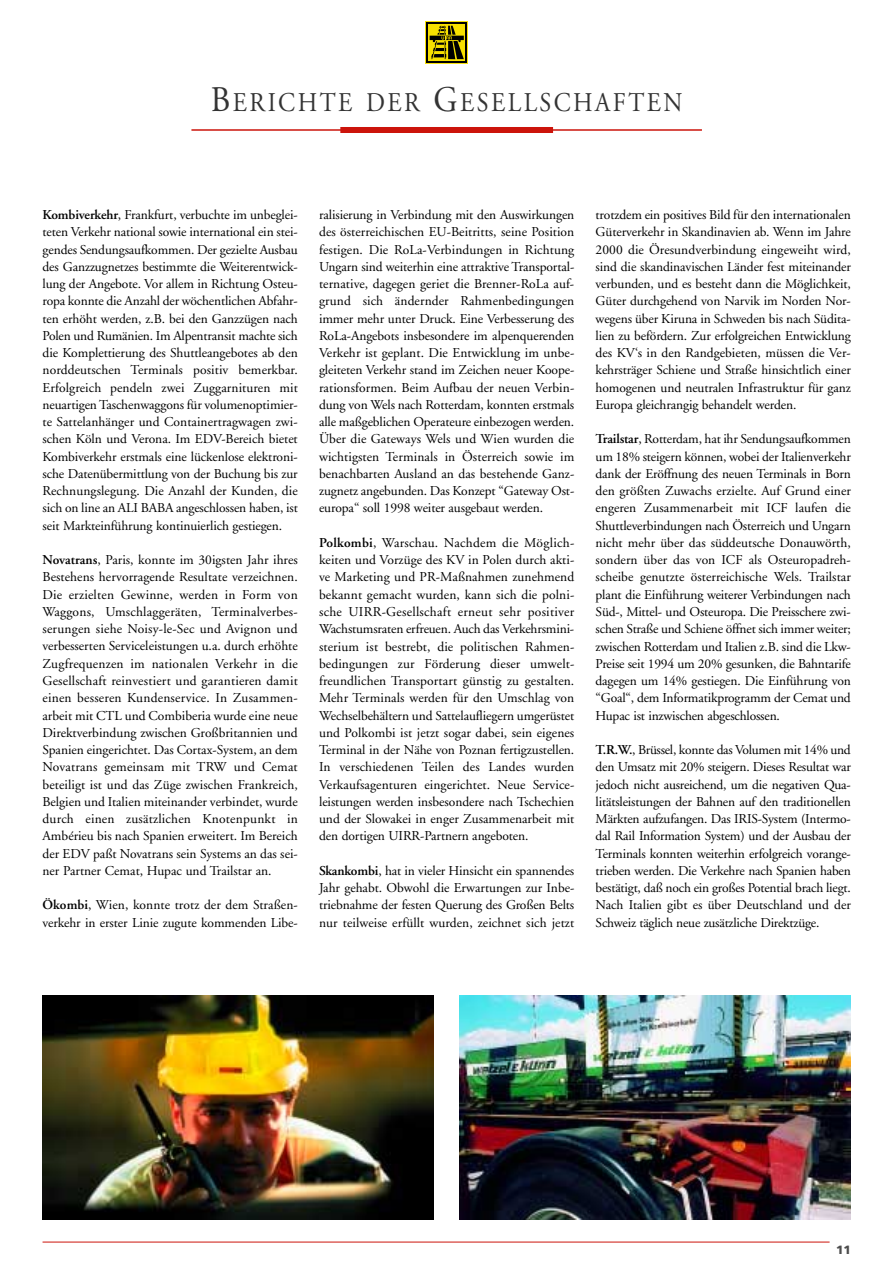
<style>
.page{position:relative;width:893px;height:1262px;background:#fff}
.page>*{position:absolute;margin:0;border:0;box-sizing:border-box;transform-origin:0 0}
.t1{font:27px "Adobe Garamond";letter-spacing:.1em;color:#333;scale:.9 1}
.t2{font:13.5px/17.2px "Adobe Garamond";letter-spacing:-.01em;color:#000;text-align:justify}
.t3{font:900 12px "Frutiger";color:#4d4d4d}
.s1{font-size:36px}
.s2{font-weight:600}
</style>
<div class="page">
<hr style="left:43px;top:1241px;width:786px;height:1px;background:#cc140b">
<div style="left:340px;top:127px;width:213px;height:6px;background:#cc140b"></div>
<hr style="left:191px;top:129px;width:511px;height:2px;background:#cc140b">
<svg style="left:425px;top:21px;width:42px;height:43px"></svg>
<div style="left:426px;top:22px;width:40px;height:41px;background:linear-gradient(to bottom,#f7e000,#f7e000)"></div>
<svg style="left:428px;top:24px;width:36px;height:37px"></svg>
<svg style="left:429px;top:26px;width:35px;height:33px"></svg>
<img style="left:43px;top:995px;width:391px;height:224px">
<img style="left:459px;top:995px;width:391px;height:224px">
<h1 class="t1" style="left:211px;top:92px;width:525px"><span class="s1">B</span>ERICHTE DER <span class="s1">G</span>ESELLSCHAFTEN</h1>
<p class="t2" style="left:43px;top:207px;width:257px"><span class="s2">Kombiverkehr</span>, Frankfurt, verbuchte im unbeglei&shy;teten Verkehr national sowie international ein stei&shy;gendes Sendungsaufkommen. Der gezielte Ausbau des Ganzzugnetzes bestimmte die Weiterentwick&shy;lung der Angebote. Vor allem in Richtung Osteu&shy;ropa konnte die Anzahl der wöchentlichen Abfahr&shy;ten erhöht werden, z.B. bei den Ganzzügen nach Polen und Rumänien. Im Alpentransit machte sich die Komplettierung des Shuttleangebotes ab den norddeutschen Terminals positiv bemerkbar.<br>Erfolgreich pendeln zwei Zuggarnituren mit neuartigen Taschenwaggons für volumenoptimier&shy;te Sattelanhänger und Containertragwagen zwi&shy;schen Köln und Verona. Im EDV-Bereich bietet Kombiverkehr erstmals eine lückenlose elektroni&shy;sche Datenübermittlung von der Buchung bis zur Rechnungslegung. Die Anzahl der Kunden, die sich on line an ALI BABA angeschlossen haben, ist seit Markteinführung kontinuierlich gestiegen.</p>
<p class="t2" style="left:43px;top:552px;width:257px"><span class="s2">Novatrans</span>, Paris, konnte im 30igsten Jahr ihres Bestehens hervorragende Resultate verzeichnen.<br>Die erzielten Gewinne, werden in Form von Waggons, Umschlaggeräten, Terminalverbes&shy;serungen siehe Noisy-le-Sec und Avignon und verbesserten Serviceleistungen u.a. durch erhöhte Zugfrequenzen im nationalen Verkehr in die Gesellschaft reinvestiert und garantieren damit einen besseren Kundenservice. In Zusammen&shy;arbeit mit CTL und Combiberia wurde eine neue Direktverbindung zwischen Großbritannien und Spanien eingerichtet. Das Cortax-System, an dem Novatrans gemeinsam mit TRW und Cemat beteiligt ist und das Züge zwischen Frankreich, Belgien und Italien miteinander verbindet, wurde durch einen zusätzlichen Knotenpunkt in Ambérieu bis nach Spanien erweitert. Im Bereich der EDV paßt Novatrans sein Systems an das sei&shy;ner Partner Cemat, Hupac und Trailstar an.</p>
<p class="t2" style="left:43px;top:897px;width:257px"><span class="s2">Ökombi</span>, Wien, konnte trotz der dem Straßen&shy;verkehr in erster Linie zugute kommenden Libe-</p>
<p class="t2" style="left:319px;top:207px;width:257px">ralisierung in Verbindung mit den Auswirkungen des österreichischen EU-Beitritts, seine Position festigen. Die RoLa-Verbindungen in Richtung Ungarn sind weiterhin eine attraktive Transportal&shy;ternative, dagegen geriet die Brenner-RoLa auf&shy;grund sich ändernder Rahmenbedingungen immer mehr unter Druck. Eine Verbesserung des RoLa-Angebots insbesondere im alpenquerenden Verkehr ist geplant. Die Entwicklung im unbe&shy;gleiteten Verkehr stand im Zeichen neuer Koope&shy;rationsformen. Beim Aufbau der neuen Verbin&shy;dung von Wels nach Rotterdam, konnten erstmals alle maßgeblichen Operateure einbezogen werden.<br>Über die Gateways Wels und Wien wurden die wichtigsten Terminals in Österreich sowie im benachbarten Ausland an das bestehende Ganz&shy;zugnetz angebunden. Das Konzept “Gateway Ost&shy;europa“ soll 1998 weiter ausgebaut werden.</p>
<p class="t2" style="left:319px;top:535px;width:257px"><span class="s2">Polkombi</span>, Warschau. Nachdem die Möglich&shy;keiten und Vorzüge des KV in Polen durch akti&shy;ve Marketing und PR-Maßnahmen zunehmend bekannt gemacht wurden, kann sich die polni&shy;sche UIRR-Gesellschaft erneut sehr positiver Wachstumsraten erfreuen. Auch das Verkehrsmini&shy;sterium ist bestrebt, die politischen Rahmen&shy;bedingungen zur Förderung dieser umwelt&shy;freundlichen Transportart günstig zu gestalten.<br>Mehr Terminals werden für den Umschlag von Wechselbehältern und Sattelaufliegern umgerüstet und Polkombi ist jetzt sogar dabei, sein eigenes Terminal in der Nähe von Poznan fertigzustellen.<br>In verschiedenen Teilen des Landes wurden Verkaufsagenturen eingerichtet. Neue Service&shy;leistungen werden insbesondere nach Tschechien und der Slowakei in enger Zusammenarbeit mit den dortigen UIRR-Partnern angeboten.</p>
<p class="t2" style="left:319px;top:863px;width:257px"><span class="s2">Skankombi</span>, hat in vieler Hinsicht ein spannendes Jahr gehabt. Obwohl die Erwartungen zur Inbe&shy;triebnahme der festen Querung des Großen Belts nur teilweise erfüllt wurden, zeichnet sich jetzt</p>
<p class="t2" style="left:595px;top:207px;width:257px">trotzdem ein positives Bild für den internationalen Güterverkehr in Skandinavien ab. Wenn im Jahre 2000 die Öresundverbindung eingeweiht wird, sind die skandinavischen Länder fest miteinander verbunden, und es besteht dann die Möglichkeit, Güter durchgehend von Narvik im Norden Nor&shy;wegens über Kiruna in Schweden bis nach Südita&shy;lien zu befördern. Zur erfolgreichen Entwicklung des KV‘s in den Randgebieten, müssen die Ver&shy;kehrsträger Schiene und Straße hinsichtlich einer homogenen und neutralen Infrastruktur für ganz Europa gleichrangig behandelt werden.</p>
<p class="t2" style="left:595px;top:432px;width:257px"><span class="s2">Trailstar</span>, Rotterdam, hat ihr Sendungsaufkommen um 18% steigern können, wobei der Italienverkehr dank der Eröffnung des neuen Terminals in Born den größten Zuwachs erzielte. Auf Grund einer engeren Zusammenarbeit mit ICF laufen die Shuttleverbindungen nach Österreich und Ungarn nicht mehr über das süddeutsche Donauwörth, sondern über das von ICF als Osteuropadreh&shy;scheibe genutzte österreichische Wels. Trailstar plant die Einführung weiterer Verbindungen nach Süd-, Mittel- und Osteuropa. Die Preisschere zwi&shy;schen Straße und Schiene öffnet sich immer weiter; zwischen Rotterdam und Italien z.B. sind die Lkw-Preise seit 1994 um 20% gesunken, die Bahntarife dagegen um 14% gestiegen. Die Einführung von “Goal“, dem Informatikprogramm der Cemat und Hupac ist inzwischen abgeschlossen.</p>
<p class="t2" style="left:595px;top:742px;width:257px"><span class="s2">T.R.W.</span>, Brüssel, konnte das Volumen mit 14% und den Umsatz mit 20% steigern. Dieses Resultat war jedoch nicht ausreichend, um die negativen Qua&shy;litätsleistungen der Bahnen auf den traditionellen Märkten aufzufangen. Das IRIS-System (Intermo&shy;dal Rail Information System) und der Ausbau der Terminals konnten weiterhin erfolgreich vorange&shy;trieben werden. Die Verkehre nach Spanien haben bestätigt, daß noch ein großes Potential brach liegt.<br>Nach Italien gibt es über Deutschland und der Schweiz täglich neue zusätzliche Direktzüge.</p>
<p class="t3" style="left:836px;top:1245px;width:16px">11</p>
</div>
